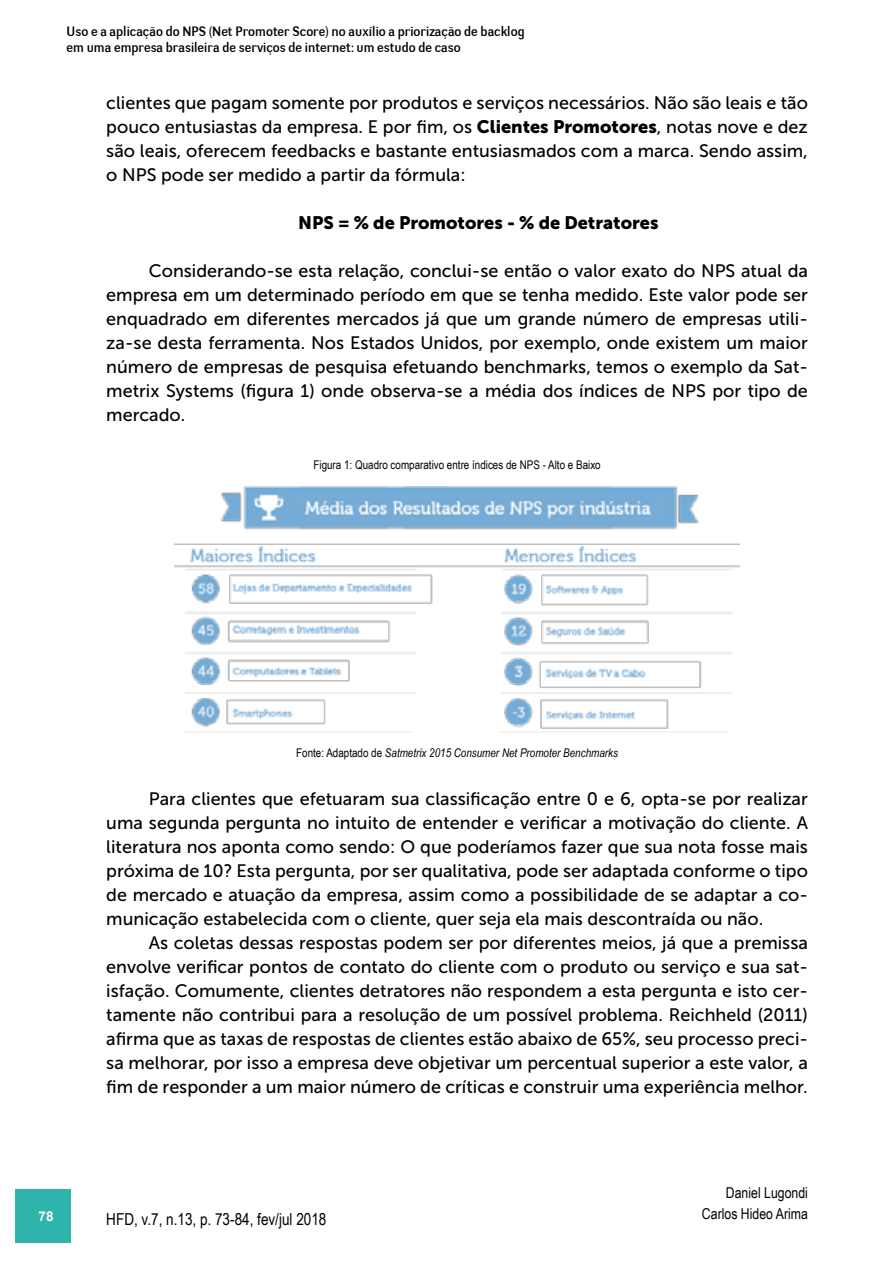
<style>
.page{position:relative;width:893px;height:1263px;background:#fff}
.page>*{position:absolute;margin:0;border:0;box-sizing:border-box;transform-origin:0 0}
.t1{font:18px/24px "Museo Sans 500";color:#000;text-align:justify}
.t2{font:18px "Museo Sans 900";color:#000}
.t3{font:16.5px "Arial Narrow";color:#000}
.t4{font:15px/21px "Arial Narrow";color:#000;text-align:right}
.t5{font:13.5px/16.2px "Negotiate Free";color:#000}
.t6{font:700 13.5px "Arial";color:#fff}
.t7{font:italic 12px "Arial Narrow";color:#000}
.t8{font:12px "Arial Narrow";color:#000}
.s1{font-family:"Museo Sans 900"}
.s2{font-style:normal}
</style>
<div class="page">
<div style="left:15px;top:1189px;width:55px;height:53px;background:#2eb4ab"></div>
<img style="left:174px;top:486px;width:566px;height:243px">
<p class="t5" style="left:67px;top:23px;width:459px">Uso e a aplicação do NPS (Net Promoter Score) no auxílio a priorização de backlog em uma empresa brasileira de serviços de internet: um estudo de caso</p>
<p class="t1" style="left:106px;top:91px;width:703px">clientes que pagam somente por produtos e serviços necessários. Não são leais e tão pouco entusiastas da empresa. E por fim, os <span class="s1">Clientes Promotores</span>, notas nove e dez são leais, oferecem feedbacks e bastante entusiasmados com a marca. Sendo assim, o NPS pode ser medido a partir da fórmula:</p>
<p class="t2" style="left:298px;top:213px;width:362px">NPS = % de Promotores - % de Detratores</p>
<p class="t1" style="left:106px;top:259px;width:703px;text-indent:43px">Considerando-se esta relação, conclui-se então o valor exato do NPS atual da empresa em um determinado período em que se tenha medido. Este valor pode ser enquadrado em diferentes mercados já que um grande número de empresas utili&shy;za-se desta ferramenta. Nos Estados Unidos, por exemplo, onde existem um maior número de empresas de pesquisa efetuando benchmarks, temos o exemplo da Sat&shy;metrix Systems (figura 1) onde observa-se a média dos índices de NPS por tipo de mercado.</p>
<p class="t8" style="left:313px;top:456px;width:289px">Figura 1: Quadro comparativo entre índices de NPS - Alto e Baixo</p>
<p class="t7" style="left:296px;top:744px;width:323px"><span class="s2">Fonte: Adaptado de</span> Satmetrix 2015 Consumer Net Promoter Benchmarks</p>
<p class="t1" style="left:106px;top:787px;width:703px;text-indent:43px">Para clientes que efetuaram sua classificação entre 0 e 6, opta-se por realizar uma segunda pergunta no intuito de entender e verificar a motivação do cliente. A literatura nos aponta como sendo: O que poderíamos fazer que sua nota fosse mais próxima de 10? Esta pergunta, por ser qualitativa, pode ser adaptada conforme o tipo de mercado e atuação da empresa, assim como a possibilidade de se adaptar a co&shy;municação estabelecida com o cliente, quer seja ela mais descontraída ou não.</p>
<p class="t1" style="left:106px;top:931px;width:703px;text-indent:43px">As coletas dessas respostas podem ser por diferentes meios, já que a premissa envolve verificar pontos de contato do cliente com o produto ou serviço e sua sat&shy;isfação. Comumente, clientes detratores não respondem a esta pergunta e isto cer&shy;tamente não contribui para a resolução de um possível problema. Reichheld (2011) afirma que as taxas de respostas de clientes estão abaixo de 65%, seu processo preci&shy;sa melhorar, por isso a empresa deve objetivar um percentual superior a este valor, a fim de responder a um maior número de críticas e construir uma experiência melhor.</p>
<p class="t6" style="left:39px;top:1207px;width:17px">78</p>
<p class="t3" style="left:106px;top:1206px;width:222px">HFD, v.7, n.13, p. 73-84, fev/jul 2018</p>
<p class="t4" style="left:702px;top:1182px;width:107px">Daniel Lugondi<br>Carlos Hideo Arima</p>
</div>
